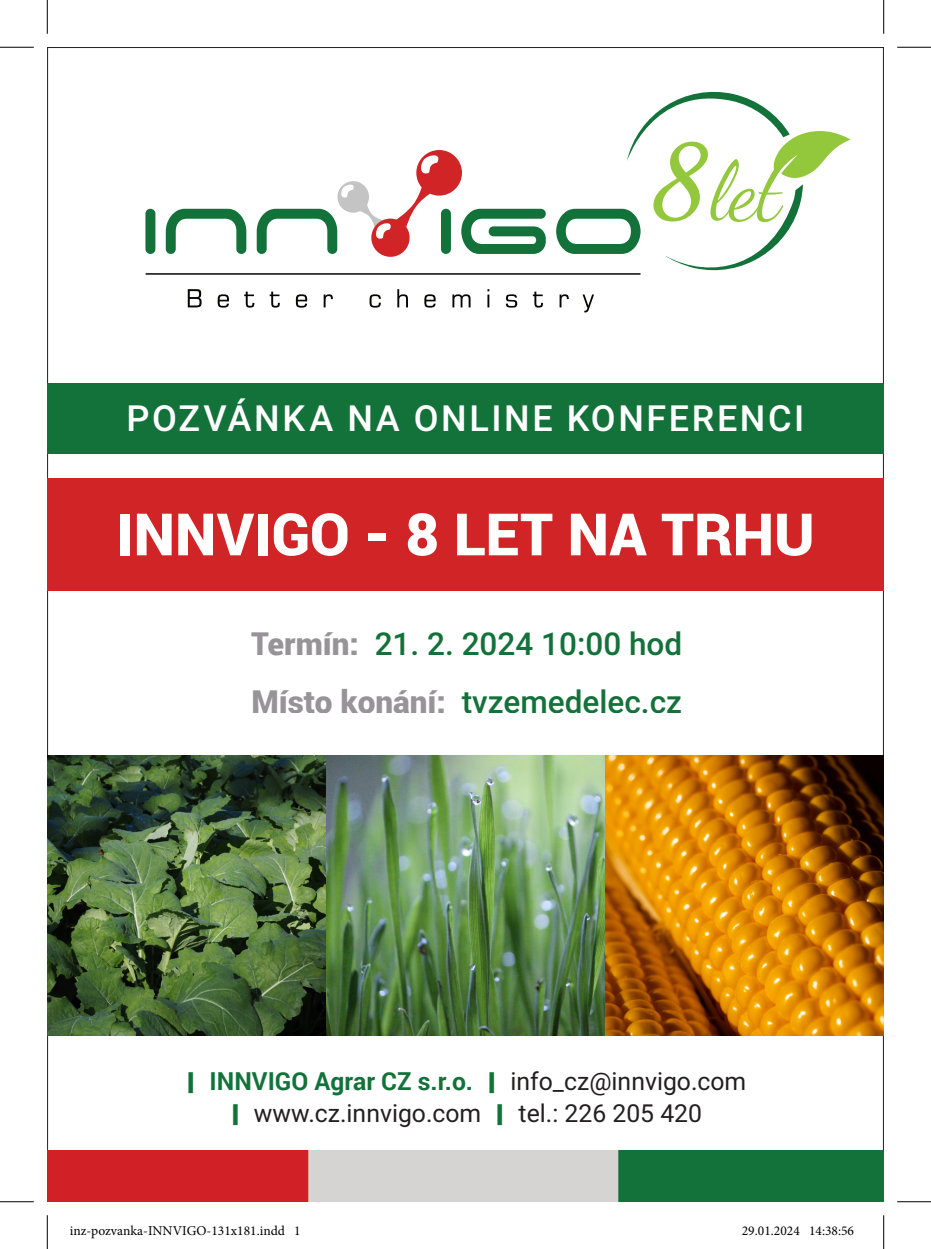
<style>
.page{position:relative;width:931px;height:1249px;background:#fff}
.page>*{position:absolute;margin:0;border:0;box-sizing:border-box;transform-origin:0 0}
.t1{font:900 58.5px "Roboto";color:#fff}
.t2{font:500 36px "Roboto";letter-spacing:.075em;color:#fff}
.t3{font:500 31.5px/57.4px "Roboto";color:#13713a}
.t4{font:24.75px/31.5px "Roboto";color:#231f20;text-align:center}
.t5{font:13.5px "Minion Pro";color:#000}
.s1{font-weight:900;color:#969496}
.s2{font-weight:900;color:#12723a}
.s3{font-weight:700;color:#12723a}
</style>
<div class="page">
<div style="left:47px;top:383px;width:836px;height:70px;background:#13713a"></div>
<div style="left:47px;top:478px;width:836px;height:113px;background:#d02427"></div>
<img style="left:47px;top:1151px;width:836px;height:51px">
<svg style="left:145px;top:92px;width:705px;height:220px"></svg>
<img style="left:604px;top:755px;width:279px;height:280px">
<img style="left:47px;top:755px;width:279px;height:280px">
<img style="left:326px;top:755px;width:278px;height:280px">
<hr style="left:0;top:47px;width:34px;height:1px;background:#000">
<hr style="left:896px;top:47px;width:34px;height:1px;background:#000">
<hr style="left:0;top:1201px;width:34px;height:1px;background:#000">
<hr style="left:896px;top:1201px;width:34px;height:1px;background:#000">
<hr style="left:47px;top:0;width:1px;height:34px;background:#000">
<hr style="left:47px;top:1215px;width:1px;height:34px;background:#000">
<hr style="left:882px;top:0;width:1px;height:34px;background:#000">
<hr style="left:882px;top:1215px;width:1px;height:34px;background:#000">
<h2 class="t2" style="left:126px;top:393px;width:679px">POZVÁNKA NA ONLINE KONFERENCI</h2>
<h1 class="t1" style="left:116px;top:493px;width:699px">INNVIGO - 8 let na trhu</h1>
<p class="t3" style="left:251px;top:614px;width:432px"><span class="s1">Termín:</span> 21. 2. 2024 10:00 HOD<br><span class="s1">Místo konání:</span> TVZEMEDELEC.CZ</p>
<p class="t4" style="left:184px;top:1065px;width:563px"><span class="s2">|</span> <span class="s3">INNVIGO Agrar CZ s.r.o.</span> <span class="s2">|</span> info_cz@innvigo.com <span class="s2">|</span> www.cz.innvigo.com <span class="s2">|</span> tel.: 226 205 420</p>
<p class="t5" style="left:70px;top:1222px;width:232px">inz-pozvanka-INNVIGO-131x181.indd 1</p>
<p class="t5" style="left:741px;top:1222px;width:114px">29.01.2024 14:38:56</p>
</div>
